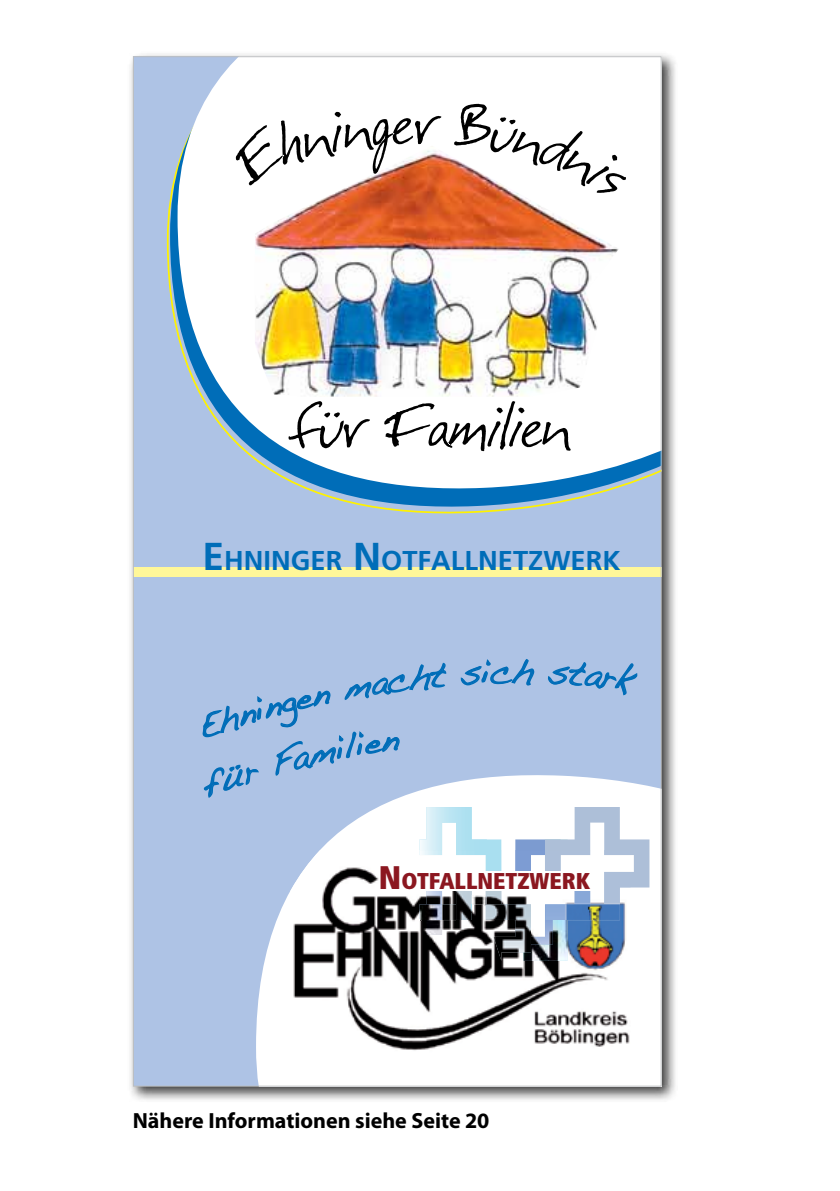
<style>
.page{position:relative;width:840px;height:1191px;background:#fff}
.page>*{position:absolute;margin:0;border:0;box-sizing:border-box;transform-origin:0 0}
.t1{font:33.8px "Handwriting Dakota";color:#006db8}
.t2{font:700 27.2px "Frutiger LT Std";color:#006db8}
.t3{font:900 condensed 22.8px "Frutiger";color:#8b1720}
.t4{font:700 22px "Myriad Pro";color:#000}
.s1{font-size:38.8px}
.s2{font-size:32.6px}
</style>
<div class="page">
<div style="left:127px;top:51px;width:551px;height:1052px;background:#000;opacity:.75"></div>
<div style="left:133px;top:57px;width:527px;height:1029px;background:#aec3e5"></div>
<svg style="left:170px;top:167px;width:423px;height:347px"></svg>
<svg style="left:177px;top:58px;width:482px;height:437px;background:#dae8f2"></svg>
<div style="left:133px;top:567px;width:527px;height:10px;background:#fff799"></div>
<img style="left:255px;top:193px;width:364px;height:204px">
<svg style="left:236px;top:104px;width:389px;height:89px;background:#ddd0cc"></svg>
<svg style="left:288px;top:401px;width:282px;height:50px;background:#d1d1d1"></svg>
<svg style="left:256px;top:775px;width:403px;height:309px;fill:#fff"></svg>
<img style="left:290px;top:850px;width:340px;height:222px">
<svg style="left:419px;top:807px;width:230px;height:154px;background:#b2bcc5"></svg>
<img style="left:426px;top:920px;width:16px;height:15px">
<img style="left:419px;top:904px;width:23px;height:16px">
<div style="left:402px;top:871px;width:191px;height:19px;background:#fff"></div>
<svg style="left:460px;top:659px;width:74px;height:27px"></svg>
<svg style="left:548px;top:662px;width:90px;height:34px"></svg>
<svg style="left:202px;top:662px;width:244px;height:137px"></svg>
<p class="t2" style="left:202px;top:544px;width:419px"><span class="s1">E</span>HNINGER <span class="s1">N</span>OTFALLNETZWERK</p>
<h1 class="t1" style="left:511px;top:651px;width:23px">h</h1>
<p class="t3" style="left:379px;top:867px;width:213px"><span class="s2">N</span>OTFALLNETZWERK</p>
<p class="t4" style="left:133px;top:1106px;width:358px">Nähere Informationen siehe Seite 20</p>
</div>
